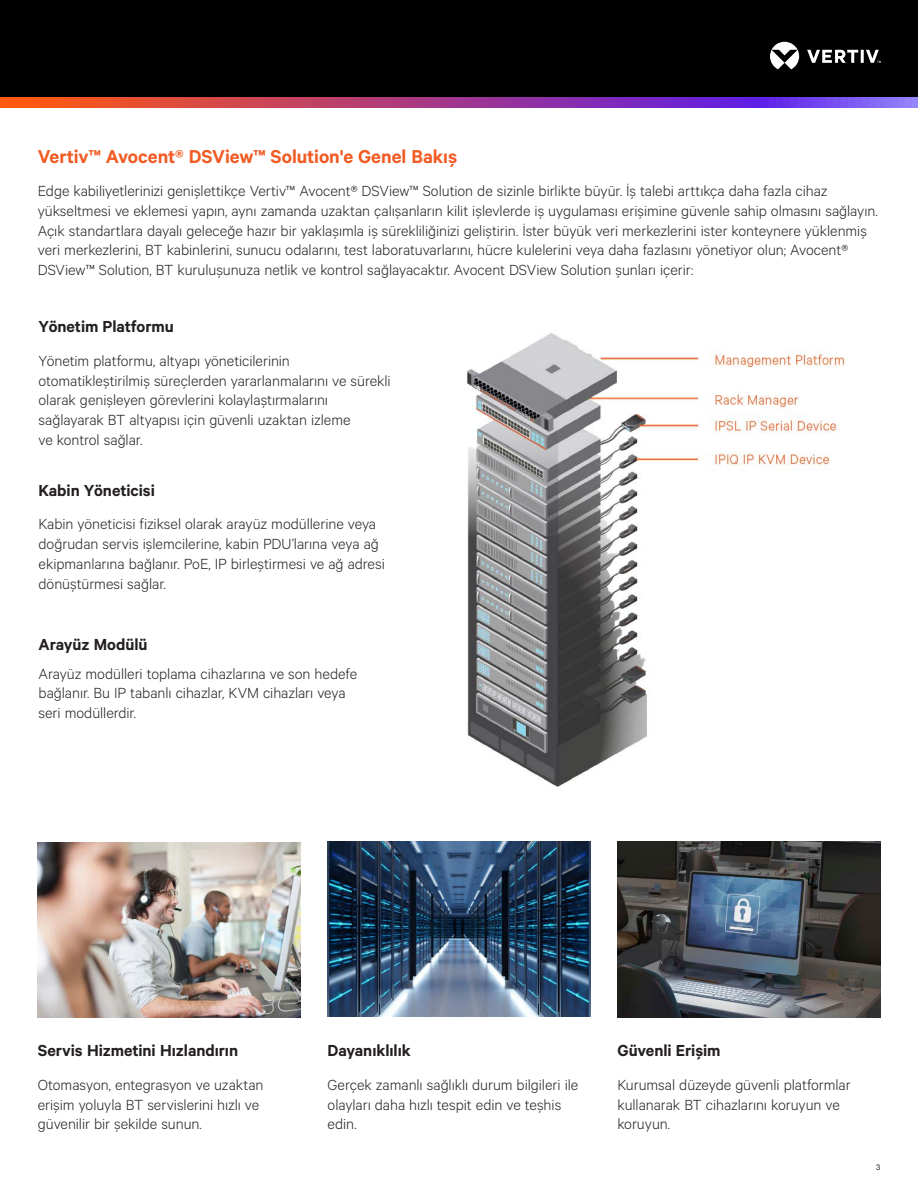
<style>
.page{position:relative;width:918px;height:1188px;background:#fff}
.page>*{position:absolute;margin:0;border:0;box-sizing:border-box;transform-origin:0 0}
.t1{font:600 21px "Calibre";color:#f15b24}
.t2{font:600 18px "Calibre";letter-spacing:-.005em;color:#231f20}
.t3{font:300 16.5px/19.8px "Calibre";letter-spacing:-.005em;color:#231f20}
.t4{font:9px "Calibre";color:#231f20}
</style>
<div class="page">
<div style="left:0;top:0;width:918px;height:108px;background:#000"></div>
<svg style="left:770px;top:42px;width:111px;height:27px"></svg>
<svg style="left:0;top:98px;width:918px;height:10px;background:#a73f8c"></svg>
<img style="left:38px;top:843px;width:263px;height:174px">
<img style="left:328px;top:842px;width:262px;height:175px">
<img style="left:617px;top:841px;width:263px;height:176px">
<img style="left:467px;top:333px;width:381px;height:454px">
<p class="t1" style="left:38px;top:144px;width:421px">Vertiv™ Avocent® DSView™ Solution'e Genel Bakış</p>
<p class="t3" style="left:38px;top:180px;width:842px">Edge kabiliyetlerinizi genişlettikçe Vertiv™ Avocent® DSView™ Solution de sizinle birlikte büyür. İş talebi arttıkça daha fazla cihaz yükseltmesi ve eklemesi yapın, aynı zamanda uzaktan çalışanların kilit işlevlerde iş uygulaması erişimine güvenle sahip olmasını sağlayın.<br>Açık standartlara dayalı geleceğe hazır bir yaklaşımla iş sürekliliğinizi geliştirin. İster büyük veri merkezlerini ister konteynere yüklenmiş veri merkezlerini, BT kabinlerini, sunucu odalarını, test laboratuvarlarını, hücre kulelerini veya daha fazlasını yönetiyor olun; Avocent® DSView™ Solution, BT kuruluşunuza netlik ve kontrol sağlayacaktır. Avocent DSView Solution şunları içerir:</p>
<p class="t2" style="left:39px;top:316px;width:137px">Yönetim Platformu</p>
<p class="t3" style="left:39px;top:350px;width:354px">Yönetim platformu, altyapı yöneticilerinin otomatikleştirilmiş süreçlerden yararlanmalarını ve sürekli olarak genişleyen görevlerini kolaylaştırmalarını sağlayarak BT altyapısı için güvenli uzaktan izleme<br>ve kontrol sağlar.</p>
<p class="t2" style="left:39px;top:480px;width:118px">Kabin Yöneticisi</p>
<p class="t3" style="left:39px;top:513px;width:348px">Kabin yöneticisi fiziksel olarak arayüz modüllerine veya doğrudan servis işlemcilerine, kabin PDU’larına veya ağ ekipmanlarına bağlanır. PoE, IP birleştirmesi ve ağ adresi dönüştürmesi sağlar.</p>
<p class="t2" style="left:39px;top:633px;width:111px">Arayüz Modülü</p>
<p class="t3" style="left:39px;top:663px;width:320px">Arayüz modülleri toplama cihazlarına ve son hedefe bağlanır. Bu IP tabanlı cihazlar, KVM cihazları veya seri modüllerdir.</p>
<p class="t2" style="left:38px;top:1040px;width:202px">Servis Hizmetini Hızlandırın</p>
<p class="t3" style="left:38px;top:1074px;width:227px">Otomasyon, entegrasyon ve uzaktan erişim yoluyla BT servislerini hızlı ve güvenilir bir şekilde sunun.</p>
<p class="t2" style="left:328px;top:1040px;width:85px">Dayanıklılık</p>
<p class="t3" style="left:328px;top:1074px;width:252px">Gerçek zamanlı sağlıklı durum bilgileri ile olayları daha hızlı tespit edin ve teşhis edin.</p>
<p class="t2" style="left:617px;top:1040px;width:105px">Güvenli Erişim</p>
<p class="t3" style="left:617px;top:1074px;width:235px">Kurumsal düzeyde güvenli platformlar kullanarak BT cihazlarını koruyun ve koruyun.</p>
<p class="t4" style="left:876px;top:1162px;width:6px">3</p>
</div>
